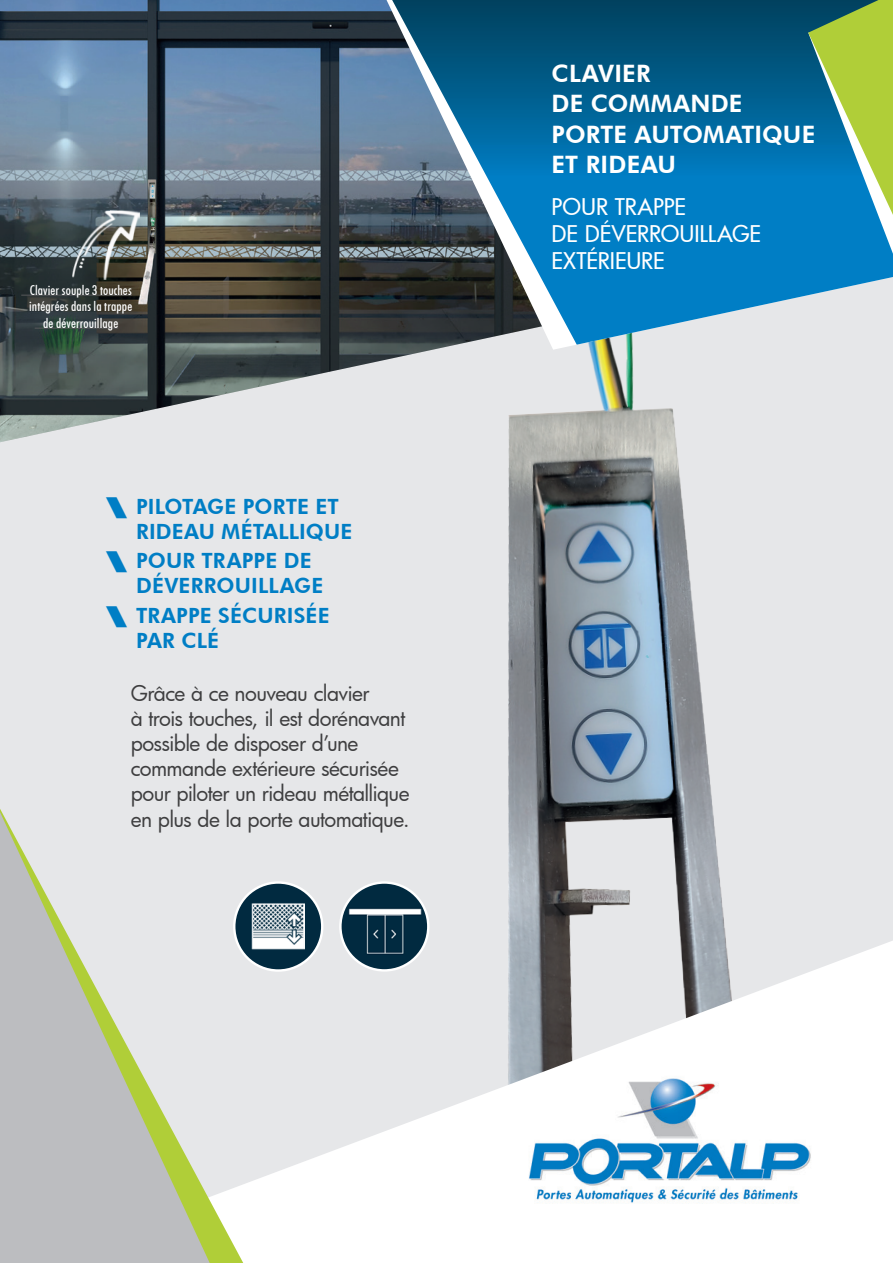
<style>
.page{position:relative;width:893px;height:1263px;background:#e6e7e9}
.page>*{position:absolute;margin:0;border:0;box-sizing:border-box;transform-origin:0 0}
.t1{font:800 24px/30.6px "Futura BT";letter-spacing:.01em;color:#fff}
.t2{font:500 22.5px/27px "Futura";letter-spacing:-.005em;color:#fff}
.t3{font:21px/25.2px "Futura";letter-spacing:-.03em;color:#3e3e3f}
.t4{font:800 21px/25.2px "Futura BT";letter-spacing:.005em;color:#007ec5}
.t5{font:500 condensed 13.5px/16.5px "Futura BT";letter-spacing:.01em;color:#fff;text-align:center}
</style>
<div class="page">
<img style="left:418px;top:350px;width:308px;height:590px">
<svg style="left:243px;top:940px;width:650px;height:323px;fill:#fff"></svg>
<img style="left:0;top:0;width:562px;height:442px">
<svg style="left:387px;top:0;width:246px;height:350px"></svg>
<svg style="left:392px;top:0;width:501px;height:345px;background:#26749e"></svg>
<svg style="left:798px;top:0;width:95px;height:254px;background:#559d84"></svg>
<svg style="left:0;top:809px;width:243px;height:454px"></svg>
<svg style="left:0;top:812px;width:210px;height:451px"></svg>
<img style="left:512px;top:1070px;width:319px;height:143px">
<img style="left:340px;top:882px;width:88px;height:88px;border-radius:44px">
<div style="left:339px;top:881px;width:90px;height:90px;border:2px solid #fff;border-radius:50%"></div>
<div style="left:234px;top:882px;width:88px;height:88px;background:#012a40;border-radius:50%"></div>
<img style="left:252px;top:903px;width:53px;height:47px">
<div style="left:233px;top:881px;width:90px;height:91px;border:2px solid #fff;border-radius:50%"></div>
<hr style="left:21px;top:295px;width:111px;height:1px;background:#57585a">
<hr style="left:35px;top:328px;width:83px;height:1px;background:#57585a">
<img style="left:72px;top:210px;width:68px;height:70px">
<p class="t5" style="left:29px;top:282px;width:105px">Clavier souple 3 touches intégrées dans la trappe de déverrouillage</p>
<p class="t4" style="left:136px;top:493px;width:218px">PILOTAGE PORTE ET<br>RIDEAU MÉTALLIQUE</p>
<p class="t4" style="left:136px;top:548px;width:189px">POUR TRAPPE DE<br>DÉVERROUILLAGE</p>
<p class="t4" style="left:136px;top:602px;width:195px">TRAPPE SÉCURISÉE<br>PAR CLÉ</p>
<p class="t3" style="left:131px;top:680px;width:280px">Grâce à ce nouveau clavier<br>à trois touches, il est dorénavant possible de disposer d’une commande extérieure sécurisée pour piloter un rideau métallique en plus de la porte automatique.</p>
<p class="t1" style="left:552px;top:58px;width:265px">CLAVIER<br>DE COMMANDE<br>PORTE AUTOMATIQUE<br>ET RIDEAU</p>
<p class="t2" style="left:552px;top:193px;width:211px">POUR TRAPPE<br>DE DÉVERROUILLAGE<br>EXTÉRIEURE</p>
</div>
